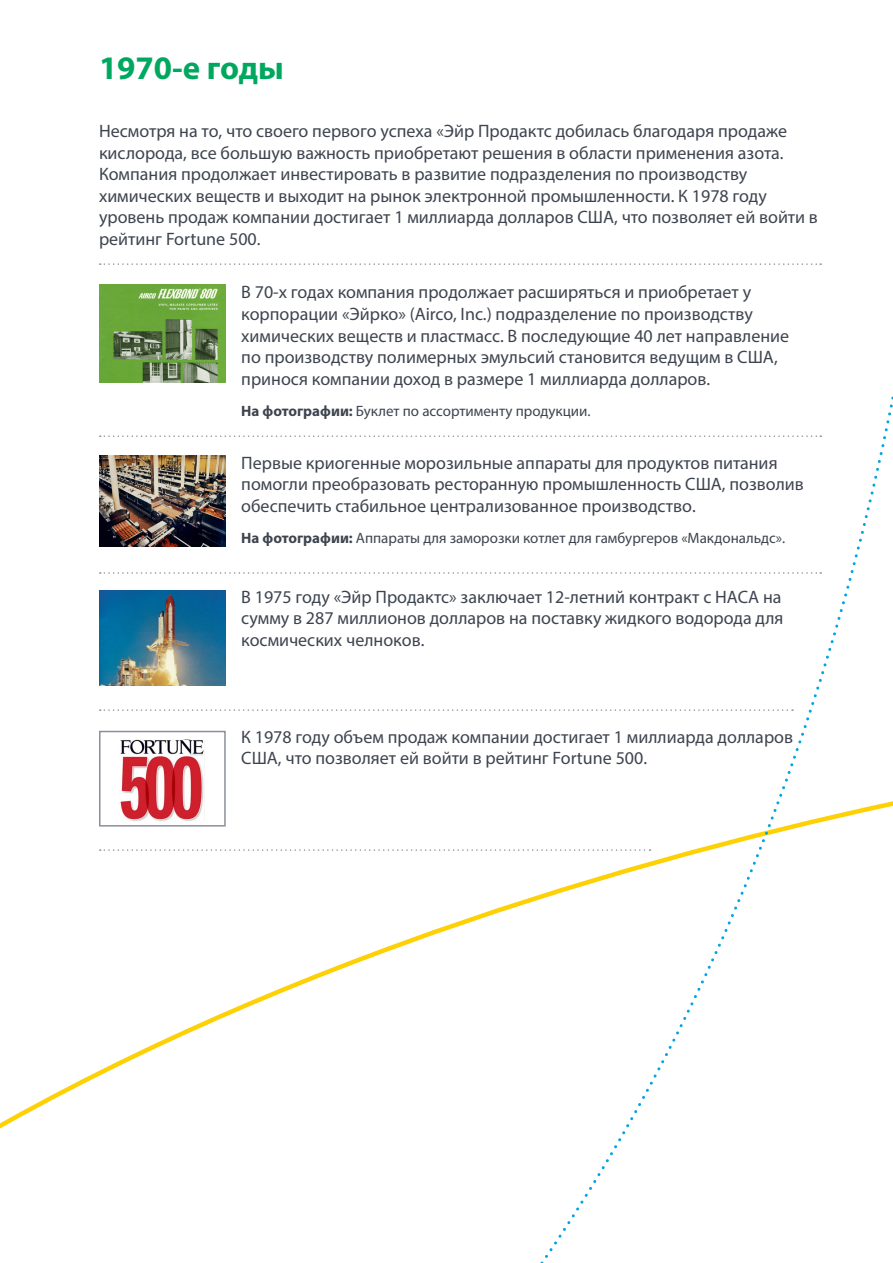
<style>
.page{position:relative;width:893px;height:1263px;background:#fff}
.page>*{position:absolute;margin:0;border:0;box-sizing:border-box;transform-origin:0 0}
.t1{font:700 33px "Myriad Pro";color:#00a85f}
.t2{font:18px/21.6px "Myriad Pro";color:#3e444f}
.t3{font:15px "Myriad Pro";color:#3e444f}
.s1{font-weight:700}
</style>
<div class="page">
<svg style="left:0;top:730px;width:525px;height:399px"></svg>
<svg style="left:525px;top:396px;width:368px;height:867px"></svg>
<svg style="left:100px;top:263px;width:721px;height:2px"></svg>
<svg style="left:100px;top:435px;width:721px;height:2px"></svg>
<svg style="left:100px;top:572px;width:721px;height:2px"></svg>
<svg style="left:100px;top:709px;width:693px;height:2px"></svg>
<svg style="left:100px;top:849px;width:550px;height:2px"></svg>
<img style="left:99px;top:284px;width:127px;height:98px">
<img style="left:99px;top:455px;width:127px;height:91px">
<img style="left:99px;top:590px;width:127px;height:95px">
<img style="left:120px;top:739px;width:84px;height:82px">
<div style="left:99px;top:731px;width:127px;height:95px;border:2px solid #8b8f98"></div>
<h1 class="t1" style="left:99px;top:46px;width:186px">1970-е годы</h1>
<p class="t2" style="left:99px;top:120px;width:720px">Несмотря на то, что своего первого успеха «Эйр Продактс добилась благодаря продаже кислорода, все большую важность приобретают решения в области применения азота.<br>Компания продолжает инвестировать в развитие подразделения по производству химических веществ и выходит на рынок электронной промышленности. К 1978 году уровень продаж компании достигает 1 миллиарда долларов США, что позволяет ей войти в рейтинг Fortune 500.</p>
<p class="t2" style="left:241px;top:281px;width:549px">В 70-х годах компания продолжает расширяться и приобретает у корпорации «Эйрко» (Airco, Inc.) подразделение по производству химических веществ и пластмасс. В последующие 40 лет направление по производству полимерных эмульсий становится ведущим в США, принося компании доход в размере 1 миллиарда долларов.</p>
<p class="t3" style="left:241px;top:402px;width:351px"><span class="s1">На фотографии:</span> Буклет по ассортименту продукции.</p>
<p class="t2" style="left:241px;top:451px;width:564px">Первые криогенные морозильные аппараты для продуктов питания помогли преобразовать ресторанную промышленность США, позволив обеспечить стабильное централизованное производство.</p>
<p class="t3" style="left:241px;top:529px;width:545px"><span class="s1">На фотографии:</span> Аппараты для заморозки котлет для гамбургеров «Макдональдс».</p>
<p class="t2" style="left:241px;top:586px;width:544px;text-align:justify">В 1975 году «Эйр Продактс» заключает 12-летний контракт с НАСА на сумму в 287 миллионов долларов на поставку жидкого водорода для космических челноков.</p>
<p class="t2" style="left:241px;top:725px;width:553px">К 1978 году объем продаж компании достигает 1 миллиарда долларов<br>США, что позволяет ей войти в рейтинг Fortune 500.</p>
</div>
